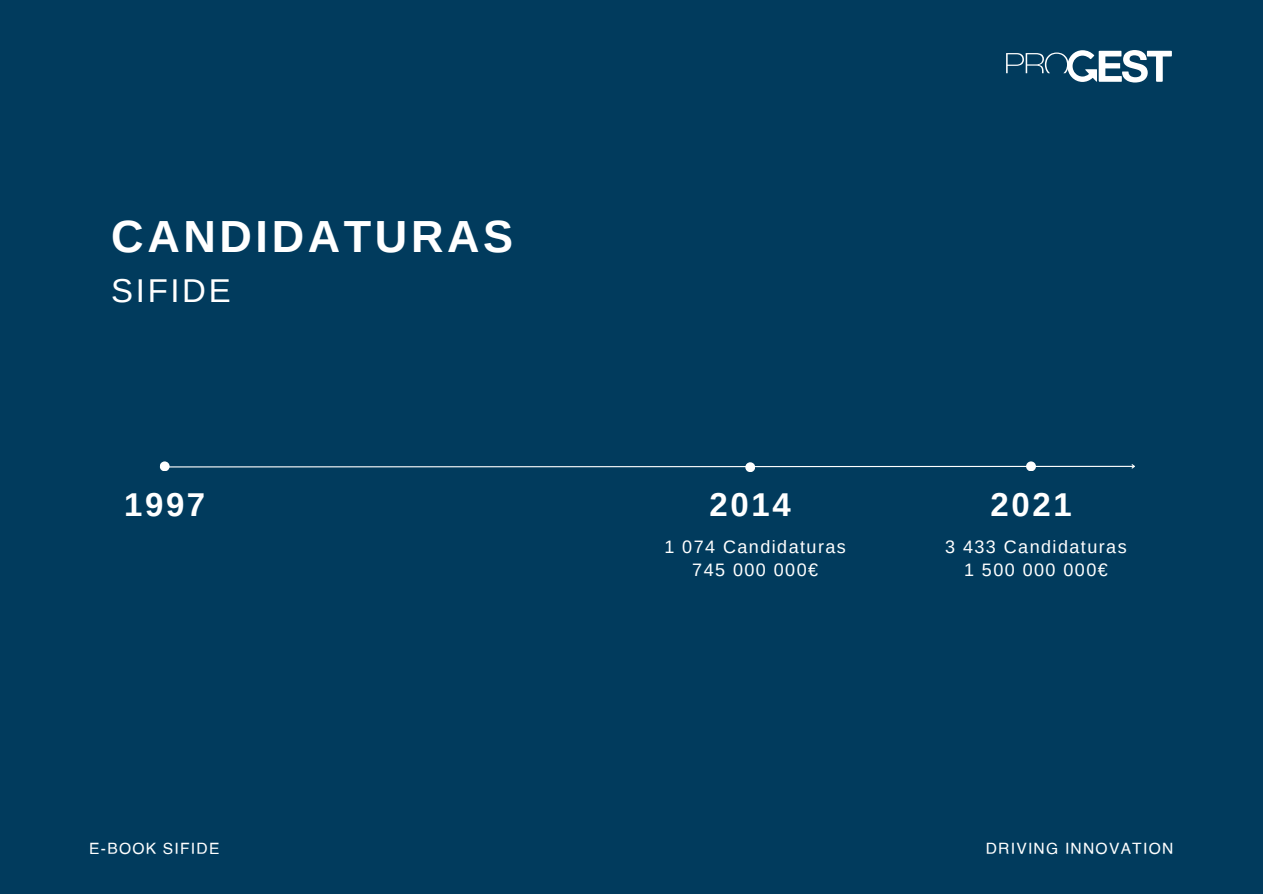
<style>
.page{position:relative;width:1263px;height:894px;background:#fff}
.page>*{position:absolute;margin:0;border:0;box-sizing:border-box;transform-origin:0 0}
.t1{font:700 45px "Arimo";letter-spacing:.08em;color:#fff}
.t2{font:700 33px "Arimo";letter-spacing:.08em;color:#fff}
.t3{font:33px "Arimo";letter-spacing:.08em;color:#fff}
.t4{font:18px/22.5px "Arimo";letter-spacing:.08em;color:#fff;text-align:center}
.t5{font:15.6px "Helvetica";letter-spacing:.08em;color:#fff}
</style>
<div class="page">
<div style="left:0;top:0;width:1263px;height:893px;background:#013b5d"></div>
<svg style="left:159px;top:463px;width:976px;height:6px"></svg>
<div style="left:160px;top:461px;width:10px;height:10px;background:#fff;border-radius:50%"></div>
<div style="left:745px;top:462px;width:10px;height:10px;background:#fff;border-radius:50%"></div>
<div style="left:1026px;top:461px;width:10px;height:10px;background:#fff;border-radius:50%"></div>
<svg style="left:1006px;top:50px;width:166px;height:32px"></svg>
<h1 class="t1" style="left:111px;top:211px;width:403px">CANDIDATURAS</h1>
<h2 class="t3" style="left:111px;top:272px;width:121px">SIFIDE</h2>
<h2 class="t2" style="left:124px;top:485px;width:83px">1997</h2>
<p class="t5" style="left:89px;top:842px;width:132px">E-BOOK SIFIDE</p>
<h2 class="t2" style="left:710px;top:485px;width:83px">2014</h2>
<h2 class="t2" style="left:990px;top:485px;width:83px">2021</h2>
<p class="t4" style="left:945px;top:535px;width:183px">3 433 Candidaturas<br>1 500 000 000€</p>
<p class="t4" style="left:664px;top:535px;width:183px">1 074 Candidaturas<br>745 000 000€</p>
<p class="t5" style="left:986px;top:841px;width:189px">DRIVING INNOVATION</p>
</div>
